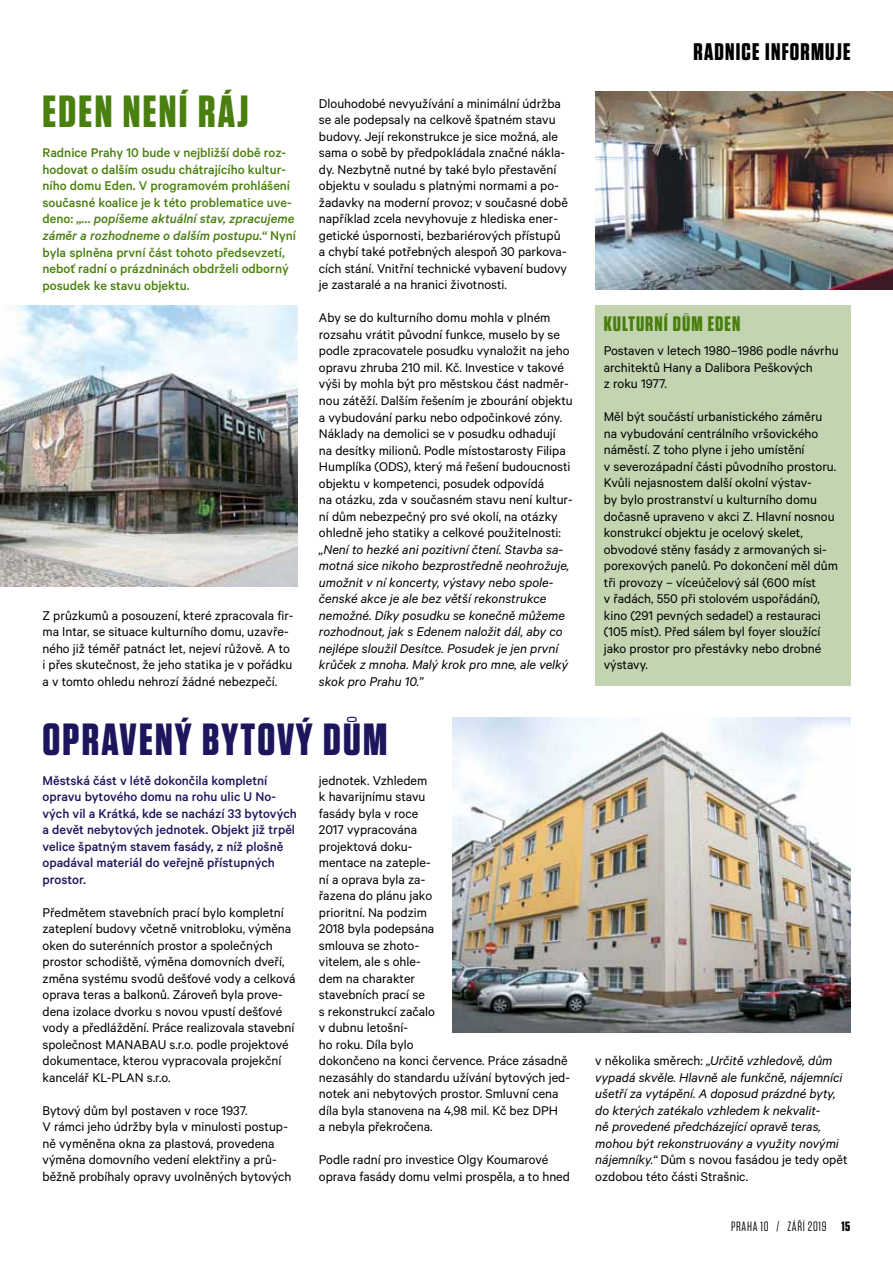
<style>
.page{position:relative;width:893px;height:1263px;background:#fff}
.page>*{position:absolute;margin:0;border:0;box-sizing:border-box;transform-origin:0 0}
.t1{font:700 45px "Tungsten";letter-spacing:.05em;color:#1d165d}
.t2{font:700 45px "Tungsten";color:#497f0e}
.t3{font:700 24px "Tungsten";letter-spacing:.05em;color:#000}
.t4{font:700 21px "Tungsten";color:#497f0e}
.t5{font:14.25px/16.5px "Calibre";color:#000}
.t6{font:italic 14.25px/16.5px "Calibre";color:#000}
.t7{font:500 14.25px/16.5px "Calibre";color:#497f0e}
.t8{font:500 14.25px/16.5px "Calibre";color:#1d165d}
.t9{font:13.5px "Tungsten";letter-spacing:.05em;color:#000}
.s1{font-style:italic}
.s2{font-style:normal}
.s3{font-weight:700}
</style>
<div class="page">
<img style="left:0;top:306px;width:298px;height:280px">
<img style="left:595px;top:91px;width:298px;height:198px">
<div style="left:595px;top:305px;width:255px;height:380px;background:#c3d4b0"></div>
<img style="left:452px;top:718px;width:398px;height:314px">
<h1 class="t2" style="left:43px;top:88px;width:18px">EDEN</h1>
<h1 class="t2" style="left:123px;top:88px;width:18px">NENÍ</h1>
<h1 class="t2" style="left:198px;top:88px;width:18px">RÁJ</h1>
<p class="t7" style="left:43px;top:144px;width:255px">Radnice Prahy 10 bude v nejbližší době roz&shy;hodovat o dalším osudu chátrajícího kultur&shy;ního domu Eden. V programovém prohlášení současné koalice je k této problematice uve&shy;deno: <span class="s1">„… popíšeme aktuální stav, zpracujeme záměr a rozhodneme o dalším postupu.“</span> Nyní byla splněna první část tohoto předsevzetí, neboť radní o prázdninách obdrželi odborný posudek ke stavu objektu.</p>
<p class="t5" style="left:43px;top:606px;width:252px">Z průzkumů a posouzení, které zpracovala fir&shy;ma Intar, se situace kulturního domu, uzavře&shy;ného již téměř patnáct let, nejeví růžově. A to i přes skutečnost, že jeho statika je v pořádku a v tomto ohledu nehrozí žádné nebezpečí.</p>
<p class="t5" style="left:319px;top:95px;width:250px">Dlouhodobé nevyužívání a minimální údržba se ale podepsaly na celkově špatném stavu budovy. Její rekonstrukce je sice možná, ale sama o sobě by předpokládala značné nákla&shy;dy. Nezbytně nutné by také bylo přestavění objektu v souladu s platnými normami a po&shy;žadavky na moderní provoz; v současné době například zcela nevyhovuje z hlediska ener&shy;getické úspornosti, bezbariérových přístupů a chybí také potřebných alespoň 30 parkova&shy;cích stání. Vnitřní technické vybavení budovy je zastaralé a na hranici životnosti.</p>
<p class="t5" style="left:319px;top:309px;width:255px">Aby se do kulturního domu mohla v plném rozsahu vrátit původní funkce, muselo by se podle zpracovatele posudku vynaložit na jeho opravu zhruba 210 mil. Kč. Investice v takové výši by mohla být pro městskou část nadměr&shy;nou zátěží. Dalším řešením je zbourání objektu a vybudování parku nebo odpočinkové zóny.<br>Náklady na demolici se v posudku odhadují<br>na desítky milionů. Podle místostarosty Filipa Humplíka (ODS), který má řešení budoucnosti objektu v kompetenci, posudek odpovídá<br>na otázku, zda v současném stavu není kultur&shy;ní dům nebezpečný pro své okolí, na otázky ohledně jeho statiky a celkové použitelnosti:</p>
<p class="t6" style="left:319px;top:540px;width:252px">„Není to hezké ani pozitivní čtení. Stavba sa&shy;motná sice nikoho bezprostředně neohrožuje, umožnit v ní koncerty, výstavy nebo spole&shy;čenské akce je ale bez větší rekonstrukce nemožné. Díky posudku se konečně můžeme rozhodnout, jak s Edenem naložit dál, aby co nejlépe sloužil Desítce. Posudek je jen první krůček z mnoha. Malý krok pro mne, ale velký skok pro Prahu 10.”</p>
<h1 class="t1" style="left:43px;top:715px;width:58px">OPRAVEN</h1>
<h1 class="t1" style="left:175px;top:715px;width:212px">Ý BYTOVÝ DŮM</h1>
<p class="t8" style="left:43px;top:771px;width:256px">Městská část v létě dokončila kompletní opravu bytového domu na rohu ulic U No&shy;vých vil a Krátká, kde se nachází 33 bytových a devět nebytových jednotek. Objekt již trpěl velice špatným stavem fasády, z níž plošně opadával materiál do veřejně přístupných prostor.</p>
<p class="t5" style="left:43px;top:903px;width:255px">Předmětem stavebních prací bylo kompletní zateplení budovy včetně vnitrobloku, výměna oken do suterénních prostor a společných prostor schodiště, výměna domovních dveří, změna systému svodů dešťové vody a celková oprava teras a balkonů. Zároveň byla prove&shy;dena izolace dvorku s novou vpustí dešťové vody a předláždění. Práce realizovala stavební společnost MANABAU s.r.o. podle projektové dokumentace, kterou vypracovala projekční kancelář KL-PLAN s.r.o.</p>
<p class="t5" style="left:43px;top:1101px;width:250px">Bytový dům byl postaven v roce 1937.<br>V rámci jeho údržby byla v minulosti postup&shy;ně vyměněna okna za plastová, provedena výměna domovního vedení elektřiny a prů&shy;běžně probíhaly opravy uvolněných bytových</p>
<p class="t5" style="left:319px;top:771px;width:252px">jednotek. Vzhledem<br>k havarijnímu stavu<br>fasády byla v roce<br>2017 vypracována<br>projektová doku-<br>mentace na zateple-<br>ní a oprava byla za-<br>řazena do plánu jako<br>prioritní. Na podzim<br>2018 byla podepsána<br>smlouva se zhoto-<br>vitelem, ale s ohle-<br>dem na charakter<br>stavebních prací se<br>s rekonstrukcí začalo<br>v dubnu letošní-<br>ho roku. Díla bylo<br>dokončeno na konci července. Práce zásadně nezasáhly do standardu užívání bytových jed&shy;notek ani nebytových prostor. Smluvní cena díla byla stanovena na 4,98 mil. Kč bez DPH<br>a nebyla překročena.</p>
<p class="t5" style="left:319px;top:1151px;width:253px">Podle radní pro investice Olgy Koumarové oprava fasády domu velmi prospěla, a to hned</p>
<h2 class="t3" style="left:694px;top:38px;width:158px">RADNICE INFORMUJE</h2>
<h3 class="t4" style="left:604px;top:312px;width:42px">KULTURNÍ</h3>
<h3 class="t4" style="left:673px;top:312px;width:44px">DŮM EDEN</h3>
<p class="t5" style="left:604px;top:342px;width:236px">Postaven v letech 1980–1986 podle návrhu architektů Hany a Dalibora Peškových<br>z roku 1977.</p>
<p class="t5" style="left:604px;top:408px;width:236px">Měl být součástí urbanistického záměru na vybudování centrálního vršovického náměstí. Z toho plyne i jeho umístění<br>v severozápadní části původního prostoru.<br>Kvůli nejasnostem další okolní výstav-<br>by bylo prostranství u kulturního domu dočasně upraveno v akci Z. Hlavní nosnou konstrukcí objektu je ocelový skelet, obvodové stěny fasády z armovaných si&shy;porexových panelů. Po dokončení měl dům tři provozy – víceúčelový sál (600 míst<br>v řadách, 550 při stolovém uspořádání), kino (291 pevných sedadel) a restauraci (105 míst). Před sálem byl foyer sloužící jako prostor pro přestávky nebo drobné výstavy.</p>
<p class="t6" style="left:595px;top:1052px;width:254px"><span class="s2">v několika směrech:</span> „Určitě vzhledově, dům vypadá skvěle. Hlavně ale funkčně, nájemníci ušetří za vytápění. A doposud prázdné byty, do kterých zatékalo vzhledem k nekvalit-<br>ně provedené předcházející opravě teras, mohou být rekonstruovány a využity novými nájemníky.“ <span class="s2">Dům s novou fasádou je tedy opět ozdobou této části Strašnic.</span></p>
<p class="t9" style="left:731px;top:1219px;width:121px">PRAHA 10 / ZÁŘÍ 2019 <span class="s3">15</span></p>
</div>
